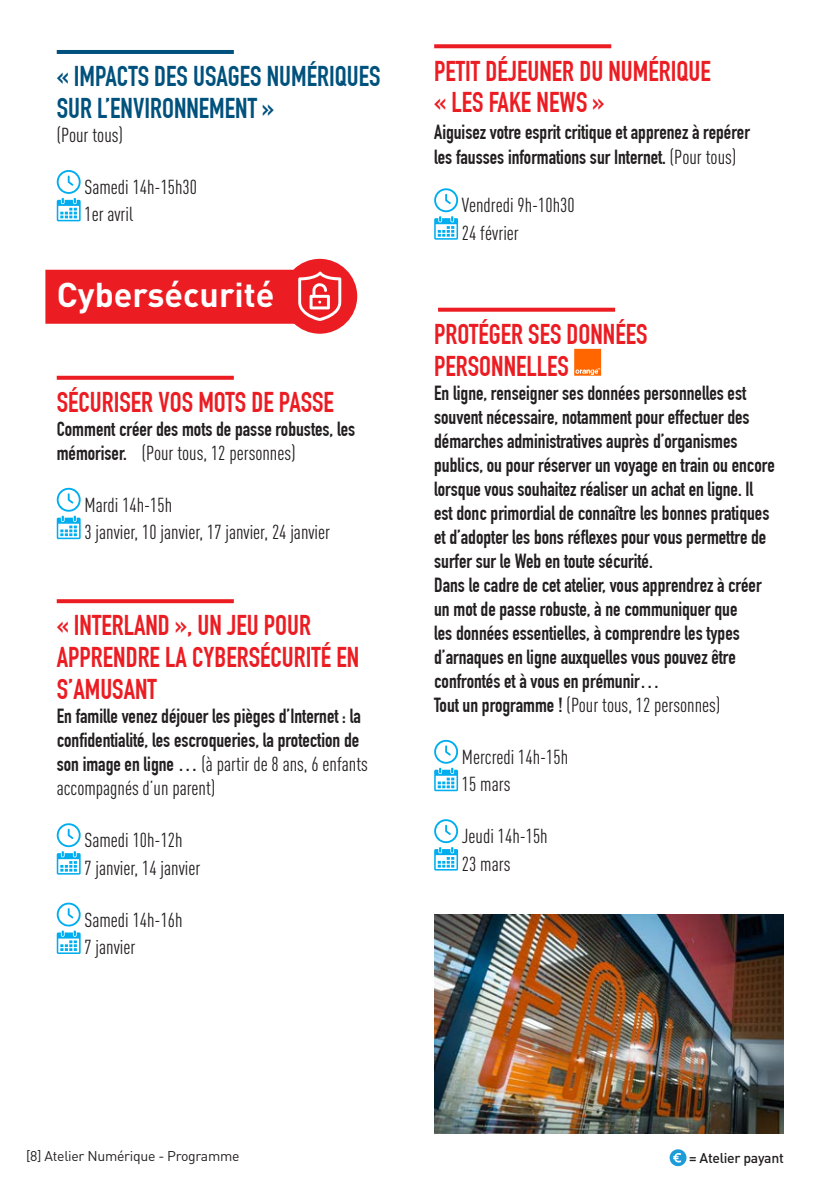
<style>
.page{position:relative;width:840px;height:1191px;background:#fff}
.page>*{position:absolute;margin:0;border:0;box-sizing:border-box;transform-origin:0 0}
.H1_-_Cybersécurité{font:700 34px "DIN Pro";color:#fff}
.H2_-_Cybersécurité{font:700 28px/32px "DIN Condensed";color:#eb1d23}
.t1{font:700 28px/32px "DIN Condensed";color:#00517d}
.Descriptions{font:700 28px/31.6px "DIN Condensed";color:#eb1d23}
.Descriptions-2{font:700 20px/24px "DIN Condensed";color:#231f20}
.Descriptions-3{font:20px "DIN Cond";color:#231f20}
.t2{font:14px "DIN Pro";letter-spacing:-.02em;color:#231f20}
.t3{font:500 14px "DIN Pro";letter-spacing:-.02em;color:#231f20}
.s1{font-family:"DIN Cond";font-weight:400}
.s2{font-family:"DIN Condensed";font-weight:700}
</style>
<div class="page">
<svg style="left:669px;top:1149px;width:17px;height:17px"></svg>
<div style="left:45px;top:270px;width:295px;height:54px;background:#eb1d23"></div>
<hr style="left:57px;top:50px;width:177px;height:4px;background:#00517d">
<svg style="left:57px;top:170px;width:24px;height:51px"></svg>
<div style="left:282px;top:259px;width:75px;height:75px;background:#eb1d23;border-radius:50%"></div>
<svg style="left:298px;top:272px;width:43px;height:49px"></svg>
<svg style="left:57px;top:376px;width:177px;height:4px"></svg>
<svg style="left:57px;top:487px;width:24px;height:52px"></svg>
<svg style="left:57px;top:599px;width:177px;height:4px"></svg>
<svg style="left:57px;top:823px;width:24px;height:51px"></svg>
<svg style="left:57px;top:902px;width:24px;height:52px"></svg>
<svg style="left:434px;top:44px;width:177px;height:4px"></svg>
<svg style="left:434px;top:188px;width:24px;height:52px"></svg>
<svg style="left:438px;top:308px;width:176px;height:4px"></svg>
<svg style="left:574px;top:349px;width:26px;height:27px"></svg>
<svg style="left:434px;top:739px;width:24px;height:52px"></svg>
<svg style="left:434px;top:819px;width:24px;height:51px"></svg>
<img style="left:434px;top:915px;width:348px;height:218px">
<p class="t1" style="left:57px;top:60px;width:325px">« IMPACTS DES USAGES NUMÉRIQUES<br>SUR L’ENVIRONNEMENT »</p>
<p class="Descriptions-3" style="left:57px;top:123px;width:68px">(Pour tous)</p>
<p class="Descriptions-3" style="left:84px;top:175px;width:114px">Samedi 14h-15h30</p>
<p class="Descriptions-3" style="left:84px;top:203px;width:50px">1er avril</p>
<p class="H1_-_Cybersécurité" style="left:57px;top:266px;width:219px">Cybersécurité</p>
<p class="H2_-_Cybersécurité" style="left:57px;top:386px;width:278px">SÉCURISER VOS MOTS DE PASSE</p>
<p class="Descriptions-2" style="left:57px;top:417px;width:300px">Comment créer des mots de passe robustes, les mémoriser. <span class="s1">(Pour tous, 12 personnes)</span></p>
<p class="Descriptions-3" style="left:84px;top:493px;width:89px">Mardi 14h-15h</p>
<p class="Descriptions-3" style="left:84px;top:520px;width:247px">3 janvier, 10 janvier, 17 janvier, 24 janvier</p>
<p class="H2_-_Cybersécurité" style="left:57px;top:609px;width:304px">« INTERLAND », UN JEU POUR<br>APPRENDRE LA CYBERSÉCURITÉ EN<br>S’AMUSANT</p>
<p class="Descriptions-2" style="left:57px;top:704px;width:312px">En famille venez déjouer les pièges d’Internet : la confidentialité, les escroqueries, la protection de son image en ligne … <span class="s1">(à partir de 8 ans, 6 enfants accompagnés d’un parent)</span></p>
<p class="Descriptions-3" style="left:84px;top:828px;width:99px">Samedi 10h-12h</p>
<p class="Descriptions-3" style="left:84px;top:856px;width:117px">7 janvier, 14 janvier</p>
<p class="Descriptions-3" style="left:84px;top:908px;width:99px">Samedi 14h-16h</p>
<p class="Descriptions-3" style="left:84px;top:935px;width:52px">7 janvier</p>
<p class="Descriptions" style="left:434px;top:55px;width:278px">PETIT DÉJEUNER DU NUMÉRIQUE « LES FAKE NEWS »</p>
<p class="Descriptions-2" style="left:434px;top:119px;width:317px;line-height:25.6px">Aiguisez votre esprit critique et apprenez à repérer les fausses informations sur Internet. <span class="s1">(Pour tous)</span></p>
<p class="Descriptions-3" style="left:461px;top:193px;width:114px">Vendredi 9h-10h30</p>
<p class="Descriptions-3" style="left:461px;top:221px;width:58px">24 février</p>
<p class="H2_-_Cybersécurité" style="left:434px;top:318px;width:215px">PROTÉGER SES DONNÉES<br>PERSONNELLES</p>
<p class="Descriptions-2" style="left:434px;top:381px;width:342px">En ligne, renseigner ses données personnelles est souvent nécessaire, notamment pour effectuer des démarches administratives auprès d’organismes publics, ou pour réserver un voyage en train ou encore lorsque vous souhaitez réaliser un achat en ligne. Il est donc primordial de connaître les bonnes pratiques et d’adopter les bons réflexes pour vous permettre de surfer sur le Web en toute sécurité.</p>
<p class="Descriptions-2" style="left:434px;top:573px;width:329px">Dans le cadre de cet atelier, vous apprendrez à créer un mot de passe robuste, à ne communiquer que<br>les données essentielles, à comprendre les types d’arnaques en ligne auxquelles vous pouvez être confrontés et à vous en prémunir…</p>
<p class="Descriptions-3" style="left:434px;top:693px;width:287px"><span class="s2">Tout un programme !</span> (Pour tous, 12 personnes)</p>
<p class="Descriptions-3" style="left:461px;top:745px;width:108px">Mercredi 14h-15h</p>
<p class="Descriptions-3" style="left:461px;top:772px;width:50px">15 mars</p>
<p class="Descriptions-3" style="left:461px;top:824px;width:87px">Jeudi 14h-15h</p>
<p class="Descriptions-3" style="left:461px;top:852px;width:50px">23 mars</p>
<p class="t2" style="left:26px;top:1145px;width:215px">[8] Atelier Numérique - Programme</p>
<p class="t3" style="left:689px;top:1146px;width:96px">= Atelier payant</p>
</div>
